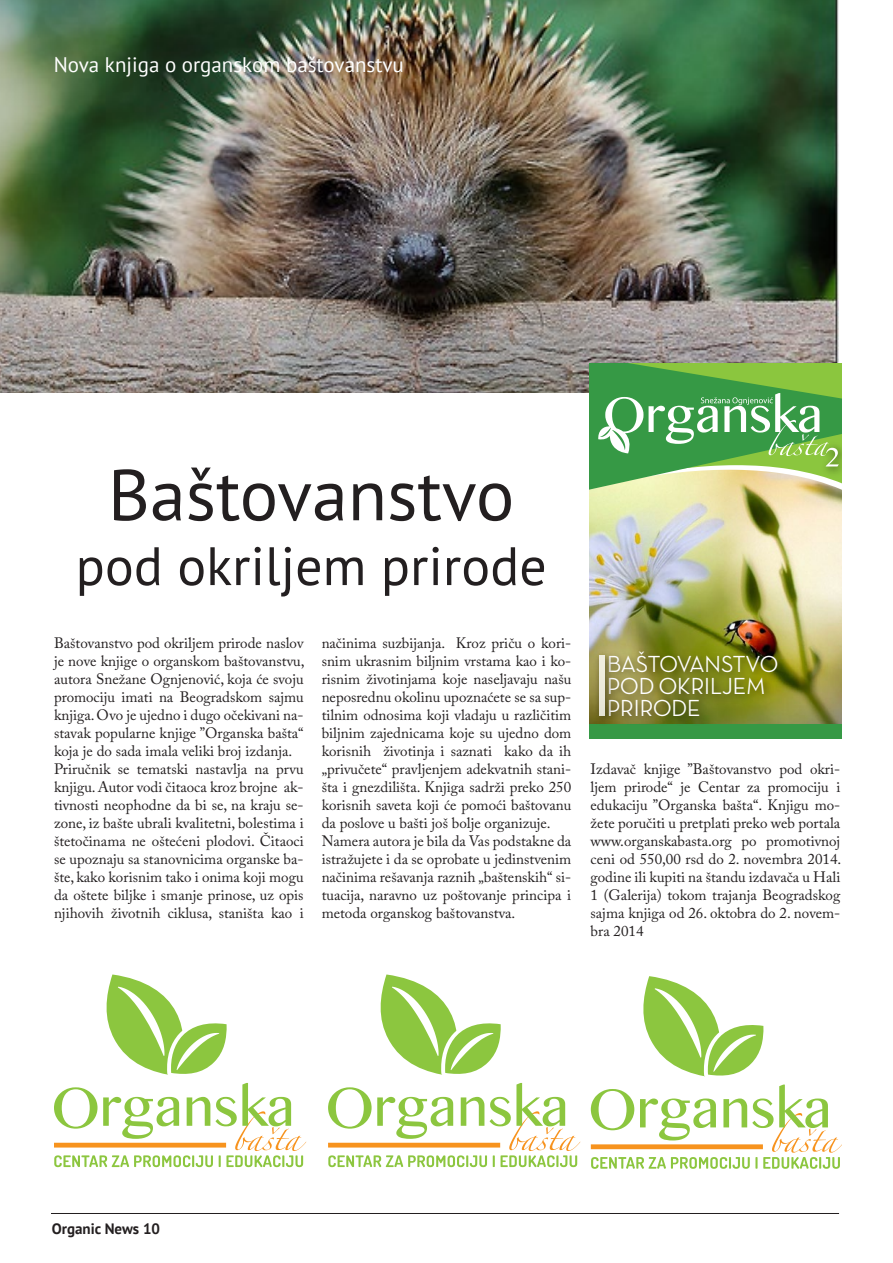
<style>
.page{position:relative;width:893px;height:1263px;background:#fff}
.page>*{position:absolute;margin:0;border:0;box-sizing:border-box;transform-origin:0 0}
.t1{font:72px "PT Sans";color:#231f20}
.t2{font:54px "PT Sans";color:#231f20}
.t3{font:23.7px/21.8px "Neutra Disp Medium Alt";color:#fff}
.t4{font:21px "PT Sans";color:#fff}
.t5{font:15px/18px "Adobe Caslon Pro";color:#231f20}
.t6{font:700 15px "PT Sans";color:#231f20}
</style>
<div class="page">
<hr style="left:51px;top:1213px;width:788px;height:1px;background:#231f20">
<img style="left:0;top:0;width:839px;height:392px">
<img style="left:589px;top:509px;width:253px;height:215px">
<div style="left:589px;top:724px;width:253px;height:14px;background:#369945"></div>
<svg style="left:589px;top:363px;width:253px;height:146px;background:#82bb6e"></svg>
<img style="left:598px;top:643px;width:197px;height:81px">
<img style="left:590px;top:646px;width:27px;height:78px">
<div style="left:599px;top:655px;width:5px;height:61px;background:#eceadb"></div>
<svg style="left:106px;top:974px;width:121px;height:101px"></svg>
<svg style="left:54px;top:1083px;width:252px;height:84px"></svg>
<svg style="left:380px;top:974px;width:121px;height:101px"></svg>
<svg style="left:328px;top:1083px;width:252px;height:84px"></svg>
<svg style="left:591px;top:976px;width:251px;height:193px"></svg>
<h3 class="t4" style="left:54px;top:51px;width:352px">Nova knjiga o organskom baštovanstvu</h3>
<h1 class="t1" style="left:108px;top:449px;width:408px">Baštovanstvo</h1>
<h2 class="t2" style="left:76px;top:531px;width:472px">pod okriljem prirode</h2>
<p class="t5" style="left:54px;top:634px;width:252px">Baštovanstvo pod okriljem prirode naslov je nove knjige o organskom baštovanstvu, autora Snežane Ognjenović, koja će svoju promociju imati na Beogradskom sajmu knjiga. Ovo je ujedno i dugo očekivani na&shy;stavak popularne knjige ”Organska bašta“ koja je do sada imala veliki broj izdanja.<br>Priručnik se tematski nastavlja na prvu knjigu. Autor vodi čitaoca kroz brojne ak&shy;tivnosti neophodne da bi se, na kraju se&shy;zone, iz bašte ubrali kvalitetni, bolestima i štetočinama ne oštećeni plodovi. Čitaoci se upoznaju sa stanovnicima organske ba&shy;šte, kako korisnim tako i onima koji mogu da oštete biljke i smanje prinose, uz opis njihovih životnih ciklusa, staništa kao i</p>
<p class="t5" style="left:322px;top:634px;width:251px">načinima suzbijanja. Kroz priču o kori&shy;snim ukrasnim biljnim vrstama kao i ko&shy;risnim životinjama koje naseljavaju našu neposrednu okolinu upoznaćete se sa sup&shy;tilnim odnosima koji vladaju u različitim biljnim zajednicama koje su ujedno dom korisnih životinja i saznati kako da ih „privučete“ pravljenjem adekvatnih stani&shy;šta i gnezdilišta. Knjiga sadrži preko 250 korisnih saveta koji će pomoći baštovanu da poslove u bašti još bolje organizuje.<br>Namera autora je bila da Vas podstakne da istražujete i da se oprobate u jedinstvenim načinima rešavanja raznih „baštenskih“ si&shy;tuacija, naravno uz poštovanje principa i metoda organskog baštovanstva.</p>
<h3 class="t3" style="left:607px;top:653px;width:173px">BAŠTOVANSTVO<br>POD OKRILJEM<br>PRIRODE</h3>
<p class="t5" style="left:591px;top:760px;width:252px;text-align:justify">Izdavač knjige ”Baštovanstvo pod okri&shy;ljem prirode“ je Centar za promociju i edukaciju ”Organska bašta“. Knjigu mo&shy;žete poručiti u pretplati preko web portala www.organskabasta.org po promotivnoj ceni od 550,00 rsd do 2. novembra 2014. godine ili kupiti na štandu izdavača u Hali 1 (Galerija) tokom trajanja Beogradskog sajma knjiga od 26. oktobra do 2. novem&shy;bra 2014</p>
<p class="t6" style="left:52px;top:1219px;width:110px">Organic News 10</p>
</div>
